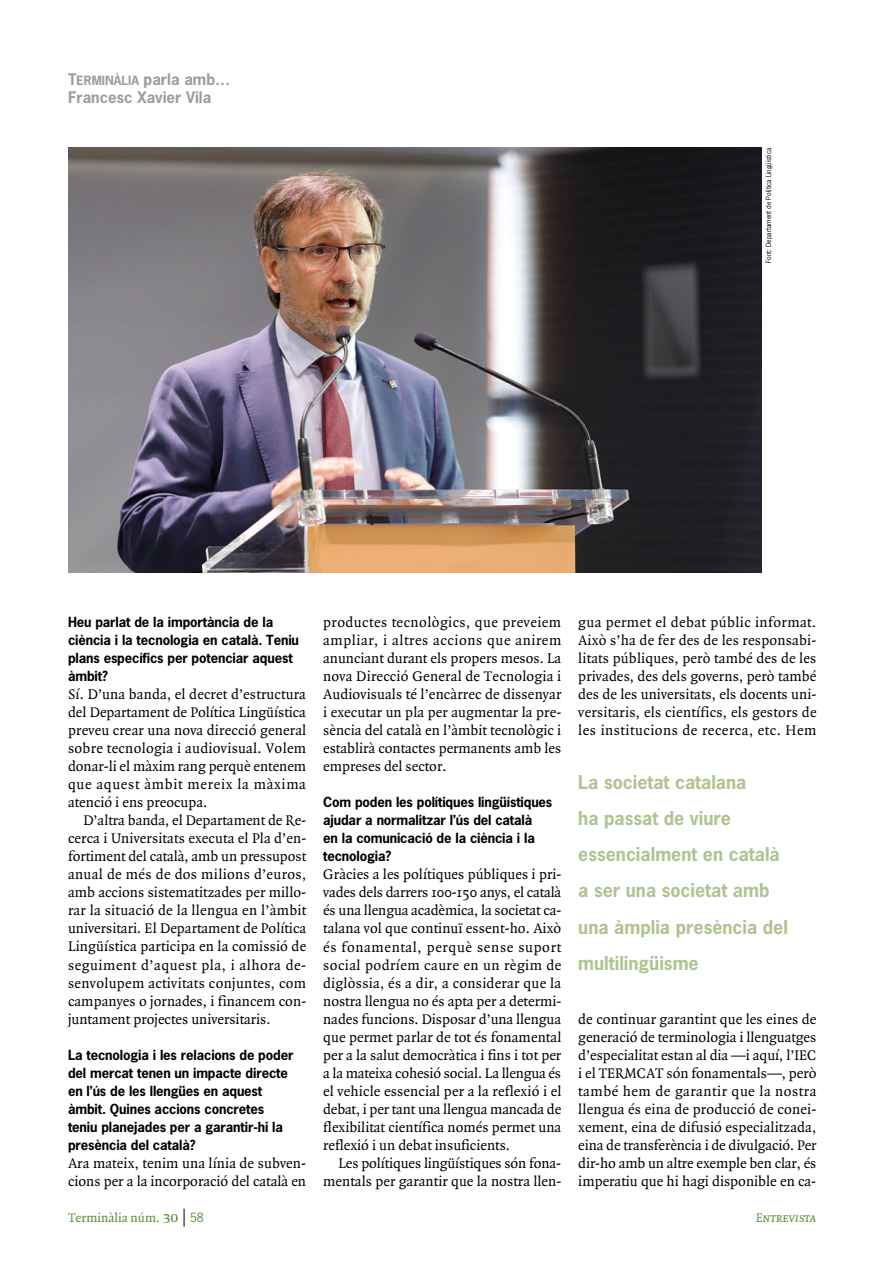
<style>
.page{position:relative;width:893px;height:1263px;background:#fff}
.page>*{position:absolute;margin:0;border:0;box-sizing:border-box;transform-origin:0 0}
.t1{font:700 18px/36.2px "News Gothic";color:#b0c393}
.t2{font:15px/18px "Quadraat";color:#000;text-align:justify}
.t3{font:700 15px "News Gothic";color:#9d9d9c}
.t4{font:13.5px "Quadraat";color:#509133}
.t5{font:13.5px "Quadraat Italic Small Caps";color:#509133}
.t6{font:700 13.2px/18px "News Gothic";letter-spacing:-.01em;color:#000}
.t7{font:12px "News Gothic Bold SC800";color:#9d9d9c}
.t8{font:6.75px "News Gothic";color:#000}
.s1{font-size:15px}
.s2{font-family:"News Gothic";font-weight:700;font-size:15px}
.s3{font-family:"Quadraat Small Caps";font-size:15.75px}
.s4{font-family:"News Gothic";font-size:12px}
</style>
<div class="page">
<svg style="left:184px;top:1208px;width:1px;height:18px"></svg>
<img style="left:68px;top:147px;width:693px;height:425px">
<p class="t7" style="left:68px;top:73px;width:164px"><span class="s1">T</span>ERMINÀLIA <span class="s2">parla amb…</span></p>
<p class="t3" style="left:68px;top:87px;width:145px">Francesc Xavier Vila</p>
<p class="t8" style="left:764px;top:263px;width:117px;rotate:-90deg">Font: Departament de Política Lingüística</p>
<p class="t6" style="left:68px;top:612px;width:232px">Heu parlat de la importància de la ciència i la tecnologia en català. Teniu plans específics per potenciar aquest àmbit?</p>
<p class="t2" style="left:68px;top:685px;width:240px">Sí. D’una banda, el decret d’estructura del Departament de Política Lingüística preveu crear una nova direcció general sobre tecnologia i audiovisual. Volem donar-li el màxim rang perquè entenem que aquest àmbit mereix la màxima atenció i ens preocupa.</p>
<p class="t2" style="left:68px;top:812px;width:240px;text-indent:15px">D’altra banda, el Departament de Re&shy;cerca i Universitats executa el Pla d’en&shy;fortiment del català, amb un pressupost anual de més de dos milions d’euros, amb accions sistematitzades per millo&shy;rar la situació de la llengua en l’àmbit universitari. El Departament de Política Lingüística participa en la comissió de seguiment d’aquest pla, i alhora de&shy;senvolupem activitats conjuntes, com campanyes o jornades, i financem con&shy;juntament projectes universitaris.</p>
<p class="t6" style="left:68px;top:1046px;width:227px">La tecnologia i les relacions de poder del mercat tenen un impacte directe en l’ús de les llengües en aquest àmbit. Quines accions concretes teniu planejades per a garantir-hi la presència del català?</p>
<p class="t2" style="left:68px;top:1155px;width:240px">Ara mateix, tenim una línia de subven&shy;cions per a la incorporació del català en</p>
<p class="t2" style="left:323px;top:613px;width:240px">productes tecnològics, que preveiem ampliar, i altres accions que anirem anunciant durant els propers mesos. La nova Direcció General de Tecnologia i Audiovisuals té l’encàrrec de dissenyar i executar un pla per augmentar la pre&shy;sència del català en l’àmbit tecnològic i establirà contactes permanents amb les empreses del sector.</p>
<p class="t6" style="left:323px;top:793px;width:231px">Com poden les polítiques lingüístiques ajudar a normalitzar l’ús del català<br>en la comunicació de la ciència i la tecnologia?</p>
<p class="t2" style="left:323px;top:866px;width:240px">Gràcies a les polítiques públiques i pri&shy;vades dels darrers 100-150 anys, el català és una llengua acadèmica, la societat ca&shy;talana vol que continuï essent-ho. Això és fonamental, perquè sense suport social podríem caure en un règim de diglòssia, és a dir, a considerar que la nostra llengua no és apta per a determi&shy;nades funcions. Disposar d’una llengua que permet parlar de tot és fonamental per a la salut democràtica i fins i tot per a la mateixa cohesió social. La llengua és el vehicle essencial per a la reflexió i el debat, i per tant una llengua mancada de flexibilitat científica només permet una reflexió i un debat insuficients.</p>
<p class="t2" style="left:323px;top:1155px;width:240px;text-align:right">Les polítiques lingüístiques són fona&shy;mentals per garantir que la nostra llen-</p>
<p class="t2" style="left:578px;top:613px;width:240px">gua permet el debat públic informat.<br>Això s’ha de fer des de les responsabi&shy;litats públiques, però també des de les privades, des dels governs, però també des de les universitats, els docents uni&shy;versitaris, els científics, els gestors de les institucions de recerca, etc. Hem</p>
<p class="t1" style="left:578px;top:764px;width:211px">La societat catalana<br>ha passat de viure essencialment en català a ser una societat amb una àmplia presència del multilingüisme</p>
<p class="t2" style="left:578px;top:1010px;width:240px">de continuar garantint que les eines de generació de terminologia i llenguatges d’especialitat estan al dia —i aquí, l’IEC i el TERMCAT són fonamentals—, però també hem de garantir que la nostra llengua és eina de producció de conei&shy;xement, eina de difusió especialitzada, eina de transferència i de divulgació. Per dir-ho amb un altre exemple ben clar, és imperatiu que hi hagi disponible en ca-</p>
<p class="t4" style="left:68px;top:1211px;width:137px">Terminàlia núm. <span class="s3">30</span> <span class="s4">58</span></p>
<p class="t5" style="left:756px;top:1211px;width:62px">Entrevista</p>
</div>
